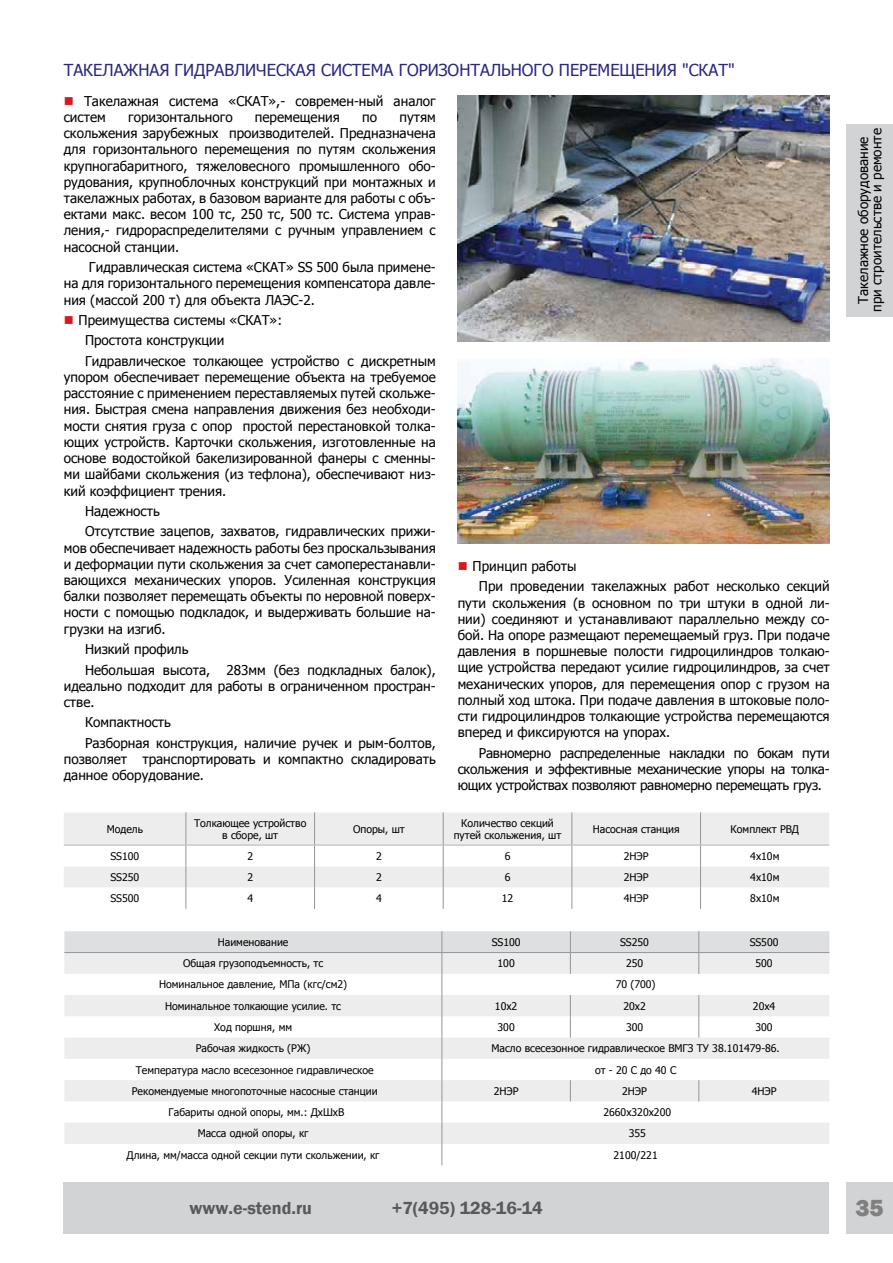
<style>
.page{position:relative;width:893px;height:1263px;background:#fff}
.page>*{position:absolute;margin:0;border:0;box-sizing:border-box;transform-origin:0 0}
.t1{font:800 24px "Franklin Gothic";color:#808080}
.t2{font:600 18px "Franklin Gothic";color:#58595b}
.t3{font:16.5px "Tahoma";color:#282781}
.t4{font:13.5px/16.2px "Tahoma";color:#000}
.t5{font:10.5px/12.6px "Tahoma";color:#000;text-align:center}
</style>
<div class="page">
<div style="left:846px;top:1182px;width:47px;height:51px;background:#d1d3d4"></div>
<div style="left:64px;top:1182px;width:765px;height:51px;background:#d1d3d4"></div>
<div style="left:846px;top:124px;width:47px;height:192px;background:#d1d3d4"></div>
<img style="left:457px;top:96px;width:372px;height:245px">
<img style="left:457px;top:359px;width:372px;height:184px">
<svg style="left:64px;top:931px;width:765px;height:234px"></svg>
<div style="left:64px;top:812px;width:765px;height:33px;background:#ededee"></div>
<svg style="left:64px;top:846px;width:765px;height:63px"></svg>
<svg style="left:186px;top:846px;width:1px;height:63px"></svg>
<svg style="left:314px;top:846px;width:1px;height:63px"></svg>
<svg style="left:443px;top:846px;width:1px;height:63px"></svg>
<svg style="left:571px;top:846px;width:1px;height:63px"></svg>
<svg style="left:700px;top:846px;width:1px;height:63px"></svg>
<hr style="left:186px;top:812px;width:1px;height:33px;background:#939598">
<hr style="left:314px;top:812px;width:1px;height:33px;background:#939598">
<hr style="left:443px;top:812px;width:1px;height:33px;background:#939598">
<hr style="left:571px;top:812px;width:1px;height:33px;background:#939598">
<hr style="left:700px;top:812px;width:1px;height:33px;background:#939598">
<hr style="left:64px;top:845px;width:122px;height:1px;background:#b1b4b6">
<hr style="left:186px;top:845px;width:129px;height:1px;background:#b1b4b6">
<hr style="left:315px;top:845px;width:128px;height:1px;background:#b1b4b6">
<hr style="left:443px;top:845px;width:129px;height:1px;background:#b1b4b6">
<hr style="left:572px;top:845px;width:128px;height:1px;background:#b1b4b6">
<hr style="left:700px;top:845px;width:129px;height:1px;background:#b1b4b6">
<p class="t3" style="left:64px;top:59px;width:672px">Такелажная гидравл ическая система горизонтального перемещения "СКАТ"</p>
<p class="t4" style="left:64px;top:92px;width:374px;text-indent:20px">Такелажная система «СКаТ»,- современ-ный аналог систем</p>
<p class="t4" style="left:128px;top:108px;width:106px">горизонтального</p>
<p class="t4" style="left:255px;top:108px;width:87px">перемещения</p>
<p class="t4" style="left:362px;top:108px;width:16px">по</p>
<p class="t4" style="left:64px;top:108px;width:374px;text-align:justify;text-indent:336px">путям скольжения зарубежных производителей. Предназначена для горизонтального перемещения по путям скольжения крупногабаритного, тяжеловесного промышленного обо&shy;рудования, крупноблочных конструкций при монтажных и такелажных работах, в базовом варианте для работы с объ&shy;ектами макс. весом 100 тс, 250 тс, 500 тс. Система управ&shy;ления,- гидрораспределителями с ручным управлением с насосной станции.</p>
<p class="t4" style="left:64px;top:258px;width:374px;text-align:justify;text-indent:25px">Гидравлическая система «СКАТ» SS 500 была примене&shy;на для горизонтального перемещения компенсатора давле&shy;ния (массой 200 т) для объекта ЛАЭС-2.</p>
<p class="t4" style="left:85px;top:309px;width:352px;line-height:20.4px;text-indent:-6px">Преимущества системы «СКАТ»:<br>Простота конструкции<br>Гидравлическое толкающее устройство с дискретным</p>
<p class="t4" style="left:64px;top:368px;width:374px;text-align:justify">упором обеспечивает перемещение объекта на требуемое расстояние с применением переставляемых путей скольже&shy;ния. Быстрая смена направления движения без необходи&shy;мости снятия груза с опор простой перестановкой толка&shy;ющих устройств. Карточки скольжения, изготовленные на основе водостойкой бакелизированной фанеры с сменны&shy;ми шайбами скольжения (из тефлона), обеспечивают низ&shy;кий коэффициент трения.</p>
<p class="t4" style="left:85px;top:500px;width:352px;line-height:20.4px">Надежность<br>Отсутствие зацепов, захватов, гидравлических прижи-</p>
<p class="t4" style="left:64px;top:539px;width:374px;text-align:justify">мов обеспечивает надежность работы без проскальзывания и деформации пути скольжения за счет самоперестанавли&shy;вающихся механических упоров. Усиленная конструкция балки позволяет перемещать объекты по неровной поверх&shy;ности с помощью подкладок, и выдерживать большие на&shy;грузки на изгиб.</p>
<p class="t4" style="left:85px;top:638px;width:352px;line-height:20.4px">Низкий профиль<br>Небольшая высота, 283мм (без подкладных балок),</p>
<p class="t4" style="left:64px;top:677px;width:374px">идеально подходит для работы в ограниченном простран&shy;стве.</p>
<p class="t4" style="left:85px;top:712px;width:352px;line-height:20.4px">Компактность<br>Разборная конструкция, наличие ручек и рым-болтов,</p>
<p class="t4" style="left:64px;top:750px;width:374px">позволяет транспортировать и компактно складировать данное оборудование.</p>
<p class="t4" style="left:479px;top:555px;width:352px;line-height:20.4px;text-indent:-6px">Принцип работы<br>При проведении такелажных работ несколько секций</p>
<p class="t4" style="left:458px;top:594px;width:374px;text-align:justify">пути скольжения (в основном по три штуки в одной ли&shy;нии) соединяют и устанавливают параллельно между со&shy;бой. На опоре размещают перемещаемый груз. При подаче давления в поршневые полости гидроцилиндров толкаю&shy;щие устройства передают усилие гидроцилиндров, за счет механических упоров, для перемещения опор с грузом на полный ход штока. При подаче давления в штоковые поло&shy;сти гидроцилиндров толкающие устройства перемещаются вперед и фиксируются на упорах.</p>
<p class="t4" style="left:458px;top:744px;width:374px;text-align:justify;text-indent:21px">Равномерно распределенные накладки по бокам пути скольжения и эффективные механические упоры на толка&shy;ющих устройствах позволяют равномерно перемещать груз.</p>
<p class="t5" style="left:107px;top:822px;width:38px">Модель</p>
<p class="t5" style="left:194px;top:816px;width:114px">Толкающее устройство в сборе, шт</p>
<p class="t5" style="left:353px;top:822px;width:53px">Опоры, шт</p>
<p class="t5" style="left:454px;top:816px;width:109px">Количество секций путей скольжения, шт</p>
<p class="t5" style="left:593px;top:822px;width:88px">Насосная станция</p>
<p class="t5" style="left:731px;top:822px;width:70px">Комплект РВД</p>
<p class="t5" style="left:110px;top:849px;width:30px">SS100</p>
<p class="t5" style="left:247px;top:849px;width:7px">2</p>
<p class="t5" style="left:376px;top:849px;width:7px">2</p>
<p class="t5" style="left:505px;top:849px;width:7px">6</p>
<p class="t5" style="left:624px;top:849px;width:26px">2НЭР</p>
<p class="t5" style="left:750px;top:849px;width:31px">4х10м</p>
<p class="t5" style="left:110px;top:870px;width:30px">SS250</p>
<p class="t5" style="left:247px;top:870px;width:7px">2</p>
<p class="t5" style="left:376px;top:870px;width:7px">2</p>
<p class="t5" style="left:505px;top:870px;width:7px">6</p>
<p class="t5" style="left:624px;top:870px;width:26px">2НЭР</p>
<p class="t5" style="left:750px;top:870px;width:31px">4х10м</p>
<p class="t5" style="left:110px;top:892px;width:30px">SS500</p>
<p class="t5" style="left:247px;top:892px;width:7px">4</p>
<p class="t5" style="left:376px;top:892px;width:7px">4</p>
<p class="t5" style="left:502px;top:892px;width:13px">12</p>
<p class="t5" style="left:624px;top:892px;width:26px">4НЭР</p>
<p class="t5" style="left:750px;top:892px;width:31px">8х10м</p>
<p class="t5" style="left:218px;top:935px;width:72px">Наименование</p>
<p class="t5" style="left:492px;top:935px;width:30px">SS100</p>
<p class="t5" style="left:620px;top:935px;width:30px">SS250</p>
<p class="t5" style="left:750px;top:935px;width:30px">SS500</p>
<p class="t5" style="left:498px;top:956px;width:19px">100</p>
<p class="t5" style="left:626px;top:956px;width:19px">250</p>
<p class="t5" style="left:755px;top:956px;width:19px">500</p>
<p class="t5" style="left:616px;top:978px;width:41px">70 (700)</p>
<p class="t5" style="left:495px;top:999px;width:24px">10х2</p>
<p class="t5" style="left:623px;top:999px;width:24px">20х2</p>
<p class="t5" style="left:753px;top:999px;width:24px">20х4</p>
<p class="t5" style="left:498px;top:1020px;width:19px">300</p>
<p class="t5" style="left:626px;top:1020px;width:19px">300</p>
<p class="t5" style="left:755px;top:1020px;width:19px">300</p>
<p class="t5" style="left:491px;top:1042px;width:290px">Масло всесезонное гидравлическое ВМГЗ ТУ 38.101479-86.</p>
<p class="t5" style="left:595px;top:1063px;width:83px">от - 20 C до 40 C</p>
<p class="t5" style="left:494px;top:1084px;width:26px">2НЭР</p>
<p class="t5" style="left:622px;top:1084px;width:26px">2НЭР</p>
<p class="t5" style="left:752px;top:1084px;width:26px">4НЭР</p>
<p class="t5" style="left:603px;top:1101px;width:69px;line-height:21.3px">2660х320х200<br>355</p>
<p class="t5" style="left:183px;top:956px;width:142px">общая грузоподъемность, тс</p>
<p class="t5" style="left:159px;top:978px;width:190px">номинальное давление, МПа (кгс/см2)</p>
<p class="t5" style="left:165px;top:999px;width:177px">номинальное толкающие усилие. тс</p>
<p class="t5" style="left:214px;top:1020px;width:79px">Ход поршня, мм</p>
<p class="t5" style="left:196px;top:1042px;width:116px">Рабочая жидкость (Рж)</p>
<p class="t5" style="left:136px;top:1063px;width:240px">Температура масло всесезонное гидравлическое</p>
<p class="t5" style="left:132px;top:1084px;width:247px">Рекомендуемые многопоточные насосные станции</p>
<p class="t5" style="left:169px;top:1105px;width:177px">Габариты одной опоры, мм.: дхШхВ</p>
<p class="t5" style="left:198px;top:1127px;width:112px">Масса одной опоры, кг</p>
<p class="t5" style="left:127px;top:1148px;width:255px">длина, мм/масса одной секции пути скольжении, кг</p>
<p class="t5" style="left:614px;top:1148px;width:46px">2100/221</p>
<p class="t4" style="left:856px;top:312px;width:185px;line-height:13.5px;text-align:center;rotate:-90deg">Такелажное оборудование при строительстве и ремонте</p>
<h2 class="t2" style="left:189px;top:1197px;width:124px">www.e-stend.ru</h2>
<h2 class="t2" style="left:392px;top:1197px;width:152px">+7(495) 128-16-14</h2>
<h1 class="t1" style="left:855px;top:1192px;width:30px">35</h1>
</div>
